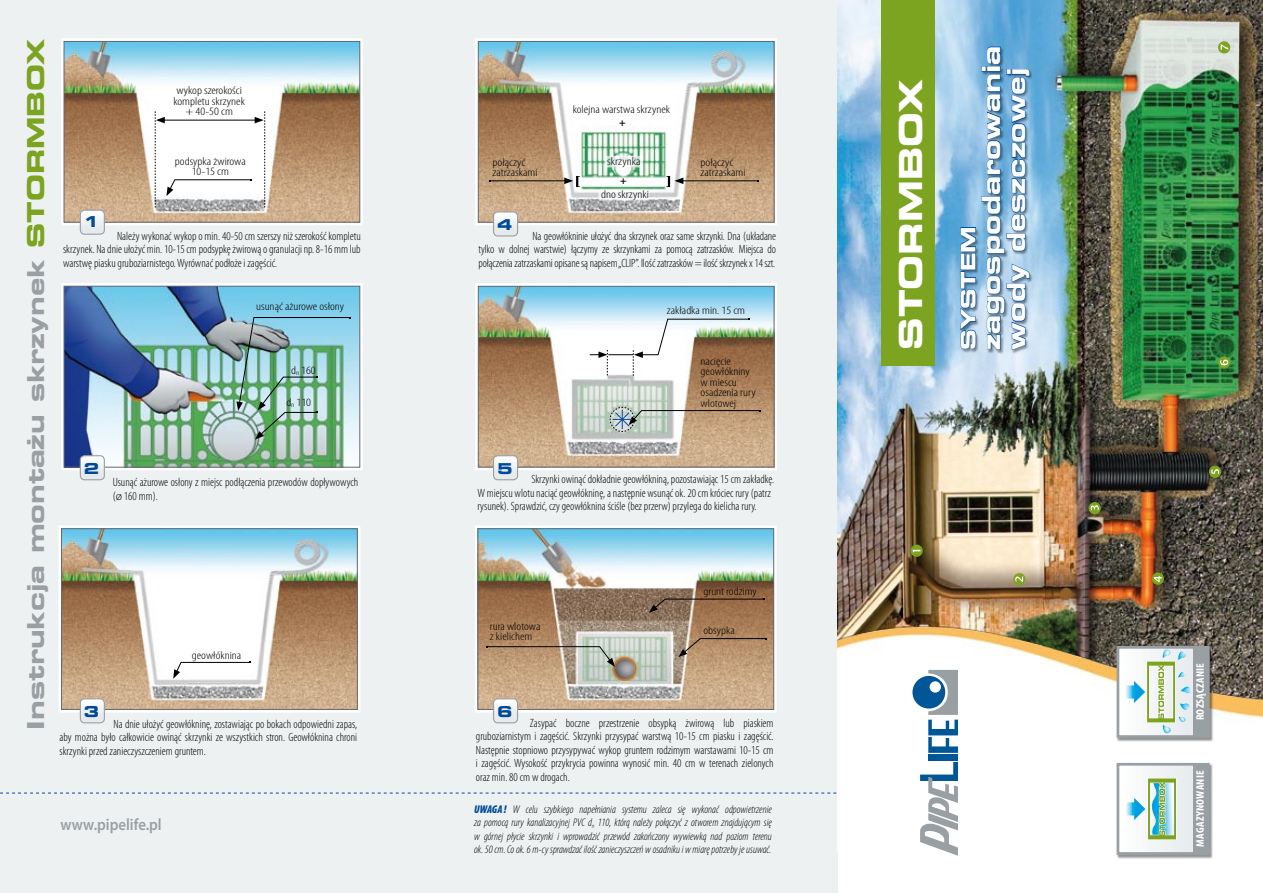
<style>
.page{position:relative;width:1263px;height:893px;background:#fff}
.page>*{position:absolute;margin:0;border:0;box-sizing:border-box;transform-origin:0 0}
.t1{font:700 28.5px "Square 721 Ex PL";color:#fff}
.t2{font:700 22.5px/24.8px "Square 721 Ex PL";color:#fff}
.t3{font:700 21px "Square 721 Ex PL";color:#99a0a4;scale:1.05 1}
.t4{font:700 18px "Square 721 Ex PL";color:#fff}
.t5{font:600 16.5px "Myriad Pro";color:#99a0a4;scale:.9 1}
.t6{font:700 13.5px "Square 721 Ex PL";color:#004a99;scale:1.05 1}
.t7{font:300 condensed 12px/13.5px "Myriad Pro";color:#000;text-align:justify}
.t8{font:italic 300 condensed 11.25px/13.5px "Myriad Pro";color:#000;text-align:justify}
.t9{font:300 condensed 11.25px/10.5px "Myriad Pro";color:#000;scale:1.2 1}
.t10{font:700 condensed 10.95px "Myriad Pro";letter-spacing:.02em;color:#fff;scale:1.1 1}
.t11{font:700 9px "Humnst 777 PL";color:#000}
.s1{color:#7ca421}
.s2{font-stretch:normal}
.s3{font-weight:900;color:#004a99}
</style>
<div class="page">
<div style="left:0;top:0;width:838px;height:893px;background:#eef1f2"></div>
<img style="left:838px;top:0;width:425px;height:519px">
<div style="left:881px;top:0;width:53px;height:366px;background:#7ca421"></div>
<svg style="left:475px;top:38px;width:302px;height:187px;fill:#fff"></svg>
<img style="left:480px;top:43px;width:292px;height:178px">
<div style="left:478px;top:41px;width:296px;height:182px;border:1px solid #666874"></div>
<div style="left:598px;top:190px;width:51px;height:10px;background:#f4f4f4;border-radius:2px"></div>
<svg style="left:605px;top:156px;width:38px;height:11px"></svg>
<hr style="left:490px;top:181px;width:77px;height:1px;background:#000">
<hr style="left:681px;top:181px;width:77px;height:1px;background:#000">
<svg style="left:666px;top:176px;width:17px;height:11px"></svg>
<div style="left:59px;top:525px;width:301px;height:188px;background:#fff"></div>
<img style="left:63px;top:530px;width:293px;height:178px">
<div style="left:61px;top:528px;width:297px;height:182px;border:1px solid #666874"></div>
<svg style="left:173px;top:662px;width:78px;height:17px"></svg>
<svg style="left:61px;top:38px;width:302px;height:187px;fill:#fefefe"></svg>
<img style="left:66px;top:43px;width:292px;height:178px">
<div style="left:64px;top:41px;width:296px;height:182px;border:1px solid #666874"></div>
<svg style="left:155px;top:111px;width:110px;height:96px;background:#eff0f0"></svg>
<svg style="left:475px;top:283px;width:302px;height:187px;fill:#fcfdfd"></svg>
<img style="left:480px;top:288px;width:292px;height:177px">
<div style="left:478px;top:286px;width:296px;height:181px;border:1px solid #666874"></div>
<svg style="left:610px;top:407px;width:150px;height:25px;background:#baae9a"></svg>
<svg style="left:475px;top:526px;width:302px;height:186px;background:#fbfbfb"></svg>
<img style="left:479px;top:530px;width:293px;height:178px">
<div style="left:477px;top:528px;width:297px;height:182px;border:1px solid #666874"></div>
<svg style="left:486px;top:646px;width:129px;height:21px;background:#b2a086"></svg>
<svg style="left:678px;top:638px;width:88px;height:19px;background:#aa8867"></svg>
<svg style="left:649px;top:598px;width:115px;height:15px;background:#8a674b"></svg>
<div style="left:61px;top:283px;width:302px;height:187px;border:6px solid #fff"></div>
<img style="left:66px;top:288px;width:292px;height:178px">
<div style="left:64px;top:286px;width:296px;height:182px;border:1px solid #666874"></div>
<svg style="left:80px;top:210px;width:24px;height:23px"></svg>
<div style="left:80px;top:210px;width:25px;height:25px;border:1px solid #99a0a4;border-radius:4px"></div>
<svg style="left:493px;top:212px;width:23px;height:23px"></svg>
<div style="left:493px;top:211px;width:25px;height:26px;border:1px solid #99a0a4;border-radius:4px"></div>
<svg style="left:80px;top:456px;width:24px;height:24px"></svg>
<div style="left:80px;top:455px;width:25px;height:25px;border:1px solid #99a0a4;border-radius:4px"></div>
<svg style="left:493px;top:456px;width:24px;height:24px"></svg>
<div style="left:493px;top:455px;width:25px;height:25px;border:1px solid #99a0a4;border-radius:4px"></div>
<svg style="left:80px;top:699px;width:24px;height:24px"></svg>
<div style="left:80px;top:698px;width:25px;height:25px;border:1px solid #99a0a4;border-radius:4px"></div>
<svg style="left:493px;top:699px;width:24px;height:24px"></svg>
<div style="left:493px;top:698px;width:25px;height:25px;border:1px solid #99a0a4;border-radius:4px"></div>
<img style="left:838px;top:519px;width:425px;height:243px">
<div style="left:928px;top:754px;width:30px;height:7px;background:#005697"></div>
<svg style="left:912px;top:670px;width:46px;height:83px"></svg>
<svg style="left:920px;top:762px;width:38px;height:94px"></svg>
<div style="left:961px;top:47px;width:72px;height:307px;background:#000;opacity:.4"></div>
<img style="left:960px;top:46px;width:70px;height:358px">
<img style="left:236px;top:317px;width:114px;height:123px">
<svg style="left:0;top:793px;width:836px;height:1px"></svg>
<svg style="left:564px;top:176px;width:16px;height:11px"></svg>
<svg style="left:590px;top:318px;width:159px;height:58px"></svg>
<div style="left:1117px;top:763px;width:96px;height:96px;background:#000;opacity:.43"></div>
<svg style="left:1120px;top:767px;width:73px;height:84px"></svg>
<div style="left:1116px;top:763px;width:94px;height:92px;border:3px solid #99a0a4"></div>
<div style="left:1193px;top:765px;width:15px;height:88px;background:#99a0a4"></div>
<div style="left:1117px;top:646px;width:96px;height:96px;background:#000;opacity:.43"></div>
<svg style="left:1120px;top:650px;width:73px;height:84px"></svg>
<div style="left:1116px;top:646px;width:94px;height:92px;border:3px solid #99a0a4"></div>
<div style="left:1193px;top:648px;width:15px;height:88px;background:#99a0a4"></div>
<svg style="left:1124px;top:639px;width:68px;height:220px"></svg>
<svg style="left:1089px;top:502px;width:12px;height:12px"></svg>
<svg style="left:1152px;top:572px;width:12px;height:13px"></svg>
<svg style="left:1209px;top:466px;width:12px;height:12px"></svg>
<svg style="left:1218px;top:356px;width:12px;height:12px"></svg>
<svg style="left:1218px;top:41px;width:12px;height:12px"></svg>
<svg style="left:910px;top:545px;width:13px;height:12px"></svg>
<svg style="left:1013px;top:573px;width:12px;height:12px"></svg>
<h3 class="t3" style="left:22px;top:730px;width:660px;rotate:-90deg">Instrukcja montażu skrzynek <span class="s1">STORMBOX</span></h3>
<p class="t9" style="left:173px;top:86px;width:61px;text-align:center">wykop szerokości kompletu skrzynek + 40-50 cm</p>
<p class="t9" style="left:175px;top:156px;width:61px;text-align:center">podsypka żwirowa<br>10-15 cm</p>
<p class="t9" style="left:493px;top:157px;width:39px">połączyć zatrzaskami</p>
<p class="t9" style="left:573px;top:104px;width:83px">kolejna warstwa skrzynek</p>
<p class="t11" style="left:618px;top:117px;width:9px">+</p>
<p class="t9" style="left:607px;top:157px;width:29px">skrzynka</p>
<p class="t11" style="left:620px;top:175px;width:9px">+</p>
<p class="t9" style="left:601px;top:189px;width:41px">dno skrzynki</p>
<p class="t9" style="left:701px;top:157px;width:39px">połączyć zatrzaskami</p>
<p class="t6" style="left:84px;top:213px;width:16px">1</p>
<p class="t6" style="left:497px;top:216px;width:16px">4</p>
<p class="t7" style="left:63px;top:229px;width:299px;text-indent:54px">Należy wykonać wykop o min. 40-50 cm szerszy niż szerokość kompletu skrzynek. Na dnie ułożyć min. 10-15 cm podsypkę żwirową o granulacji np. 8-16 mm lub warstwę piasku gruboziarnistego. Wyrównać podłoże i zagęścić.</p>
<p class="t7" style="left:478px;top:229px;width:299px;text-indent:54px">Na geowłókninie ułożyć dna skrzynek oraz same skrzynki. Dna (układane tylko w dolnej warstwie) łączymy ze skrzynkami za pomocą zatrzasków. Miejsca do połączenia zatrzaskami opisane są napisem „CLIP”. Ilość zatrzasków = ilość skrzynek x 14 szt.</p>
<p class="t9" style="left:256px;top:301px;width:75px">usunąć ażurowe osłony</p>
<p class="t9" style="left:291px;top:365px;width:22px">d<sub>n</sub> 160</p>
<p class="t9" style="left:286px;top:398px;width:22px">d<sub>n</sub> 110</p>
<p class="t9" style="left:667px;top:306px;width:67px">zakładka min. 15 cm</p>
<p class="t9" style="left:701px;top:356px;width:47px">nacięcie geowłókniny w miescu osadzenia rury wlotowej</p>
<p class="t6" style="left:84px;top:460px;width:16px">2</p>
<p class="t6" style="left:497px;top:460px;width:16px">5</p>
<p class="t7" style="left:477px;top:473px;width:298px;text-align:left;text-indent:54px">Skrzynki owinąć dokładnie geowłókniną, pozostawiając 15 cm zakładkę.<br>W miejscu wlotu naciąć geowłókninę, a następnie wsunąć ok. 20 cm króciec rury (patrz rysunek). Sprawdzić, czy geowłóknina ściśle (bez przerw) przylega do kielicha rury.</p>
<p class="t7" style="left:113px;top:476px;width:247px">Usunąć ażurowe osłony z miejsc podłączenia przewodów dopływowych (<span class="s2">ø</span> 160 mm).</p>
<p class="t9" style="left:703px;top:586px;width:46px">grunt rodzimy</p>
<p class="t9" style="left:192px;top:651px;width:43px">geowłóknina</p>
<p class="t9" style="left:490px;top:621px;width:44px">rura wlotowa z kielichem</p>
<p class="t9" style="left:703px;top:625px;width:28px">obsypka</p>
<p class="t6" style="left:84px;top:703px;width:16px">3</p>
<p class="t6" style="left:497px;top:703px;width:16px">6</p>
<p class="t7" style="left:476px;top:716px;width:299px;text-indent:54px">Zasypać boczne przestrzenie obsypką żwirową lub piaskiem gruboziarnistym i zagęścić. Skrzynki przysypać warstwą 10-15 cm piasku i zagęścić.<br>Następnie stopniowo przysypywać wykop gruntem rodzimym warstawami 10-15 cm i zagęścić. Wysokość przykrycia powinna wynosić min. 40 cm w terenach zielonych oraz min. 80 cm w drogach.</p>
<p class="t7" style="left:60px;top:717px;width:299px;text-indent:54px">Na dnie ułożyć geowłókninę, zostawiając po bokach odpowiedni zapas, aby można było całkowicie owinąć skrzynki ze wszystkich stron. Geowłóknina chroni skrzynki przed zanieczyszczeniem gruntem.</p>
<h3 class="t5" style="left:61px;top:815px;width:114px">www.pipelife.pl</h3>
<p class="t8" style="left:474px;top:802px;width:299px"><span class="s3">UWAGA !</span> W celu szybkiego napełniania systemu zaleca się wykonać odpowietrzenie za pomocą rury kanalizacyjnej PVC d<sub>n</sub> 110, którą należy połączyć z otworem znajdującym się w górnej płycie skrzynki i wprowadzić przewód zakończony wywiewką nad poziom terenu ok. 50 cm. Co ok. 6 m-cy sprawdzać ilość zanieczyszczeń w osadniku i w miarę potrzeby je usuwać.</p>
<h1 class="t1" style="left:892px;top:350px;width:272px;rotate:-90deg">STORMBOX</h1>
<h2 class="t2" style="left:979px;top:350px;width:305px;rotate:-90deg">zagospodarowania wody deszczowej</h2>
<h3 class="t4" style="left:956px;top:350px;width:122px;rotate:-90deg">System</h3>
<p class="t10" style="left:1194px;top:720px;width:54px;rotate:-90deg">rozsączanie</p>
<p class="t10" style="left:1194px;top:847px;width:71px;rotate:-90deg">magazynowanie</p>
</div>
